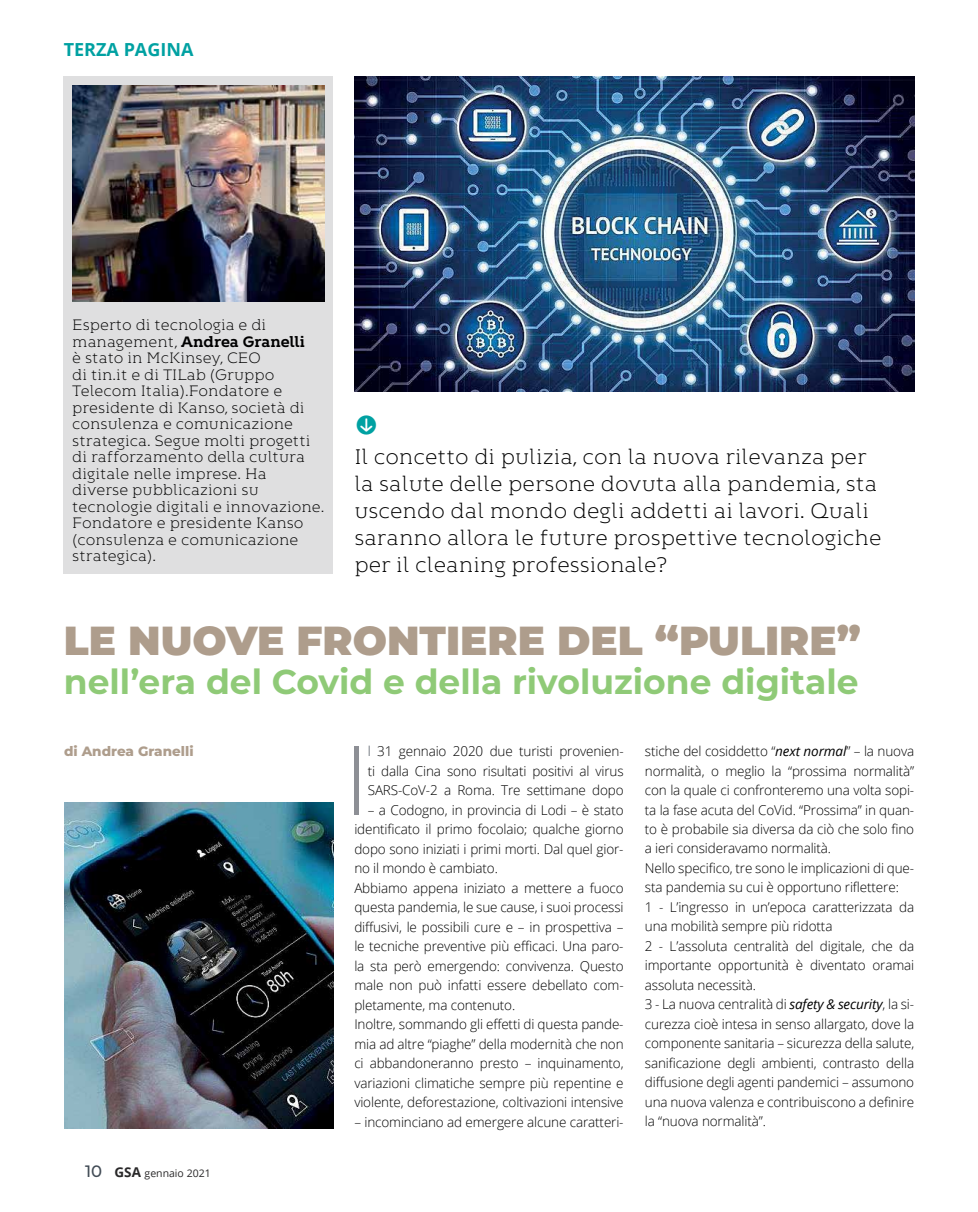
<style>
.page{position:relative;width:978px;height:1212px;background:#fff}
.page>*{position:absolute;margin:0;border:0;box-sizing:border-box;transform-origin:0 0}
.t1{font:300 95.4px "Open Sans";color:#8d8f95}
.t2{font:900 40.5px "Montserrat";color:#ae9d8c}
.t3{font:700 34.5px "Montserrat";color:#8fca77}
.t4{font:24px "Button Bonus Circle Negative";color:#00a1a2}
.t5{font:300 21px/27px "Kontrapunkt Bob";color:#000}
.t6{font:700 18px "Open Sans";color:#00a1a2}
.t7{font:300 15px/16.5px "Kontrapunkt Bob";color:#000}
.t8{font:300 13.5px/19.5px "Open Sans";letter-spacing:-.01em;color:#000}
.t9{font:800 13.5px "Montserrat";color:#ae9d8c}
.t10{font:10.5px "Open Sans";color:#292829}
.s1{font-weight:700}
.s2{color:#414b55}
.s3{font-family:"Montserrat";font-weight:500;font-size:16.5px;color:#414b55}
.s4{font-weight:700;font-size:13.5px}
.s5{font-weight:400;font-style:italic}
</style>
<div class="page">
<div style="left:64px;top:77px;width:269px;height:497px;background:#dfdfe0"></div>
<img style="left:73px;top:85px;width:252px;height:217px">
<img style="left:354px;top:77px;width:560px;height:314px">
<img style="left:64px;top:802px;width:269px;height:326px">
<h3 class="t6" style="left:64px;top:37px;width:131px">TERZA PAGINA</h3>
<p class="t7" style="left:72px;top:317px;width:254px">Esperto di tecnologia e di management, <span class="s1">Andrea Granelli<br></span>è stato in McKinsey, CEO<br>di tin.it e di TILab (Gruppo<br>Telecom Italia).Fondatore e presidente di Kanso, società di consulenza e comunicazione strategica. Segue molti progetti di rafforzamento della cultura digitale nelle imprese. Ha diverse pubblicazioni su tecnologie digitali e innovazione.<br>Fondatore e presidente Kanso (consulenza e comunicazione strategica).</p>
<h3 class="t4" style="left:354px;top:415px;width:25px">S</h3>
<h3 class="t5" style="left:354px;top:444px;width:529px">Il concetto di pulizia, con la nuova rilevanza per la salute delle persone dovuta alla pandemia, sta uscendo dal mondo degli addetti ai lavori. Quali saranno allora le future prospettive tecnologiche per il cleaning professionale?</h3>
<h2 class="t2" style="left:64px;top:610px;width:798px">LE NUOVE FRONTIERE DEL “PULIRE”</h2>
<h3 class="t3" style="left:64px;top:656px;width:796px">nell’era del Covid e della rivoluzione digitale</h3>
<p class="t9" style="left:64px;top:741px;width:131px">di Andrea Granelli</p>
<h1 class="t1" style="left:345px;top:715px;width:26px">I</h1>
<p class="t8" style="left:368px;top:741px;width:257px;text-align:justify"><span class="s2">l</span> 31 gennaio 2020 due turisti provenien&shy;ti dalla Cina sono risultati positivi al virus SARS-CoV-2 a Roma. Tre settimane dopo</p>
<p class="t8" style="left:354px;top:799px;width:271px;text-indent:13px">– a Codogno, in provincia di Lodi – è stato identificato il primo focolaio; qualche giorno dopo sono iniziati i primi morti. Dal quel gior&shy;no il mondo è cambiato.<br>Abbiamo appena iniziato a mettere a fuoco questa pandemia, le sue cause, i suoi processi diffusivi, le possibili cure e – in prospettiva – le tecniche preventive più efficaci. Una paro&shy;la sta però emergendo: convivenza. Questo male non può infatti essere debellato com&shy;pletamente, ma contenuto.<br>Inoltre, sommando gli effetti di questa pande&shy;mia ad altre “piaghe” della modernità che non ci abbandoneranno presto – inquinamento, variazioni climatiche sempre più repentine e violente, deforestazione, coltivazioni intensive</p>
<p class="t8" style="left:354px;top:1111px;width:271px">– incominciano ad emergere alcune caratteri-</p>
<p class="t10" style="left:85px;top:1166px;width:127px"><span class="s3">10</span> <span class="s4">GSA</span> gennaio 2021</p>
<p class="t8" style="left:645px;top:741px;width:271px">stiche del cosiddetto “<span class="s5">next normal</span>” – la nuova normalità, o meglio la “prossima normalità” con la quale ci confronteremo una volta sopi&shy;ta la fase acuta del CoVid. “Prossima” in quan&shy;to è probabile sia diversa da ciò che solo fino a ieri consideravamo normalità.<br>Nello specifico, tre sono le implicazioni di que&shy;sta pandemia su cui è opportuno riflettere:<br>1 - L’ingresso in un’epoca caratterizzata da una mobilità sempre più ridotta<br>2 - L’assoluta centralità del digitale, che da importante opportunità è diventato oramai assoluta necessità.<br>3 - La nuova centralità di <span class="s5">safety &amp; security</span>, la si&shy;curezza cioè intesa in senso allargato, dove la componente sanitaria – sicurezza della salute, sanificazione degli ambienti, contrasto della diffusione degli agenti pandemici – assumono una nuova valenza e contribuiscono a definire la “nuova normalità”.</p>
</div>
